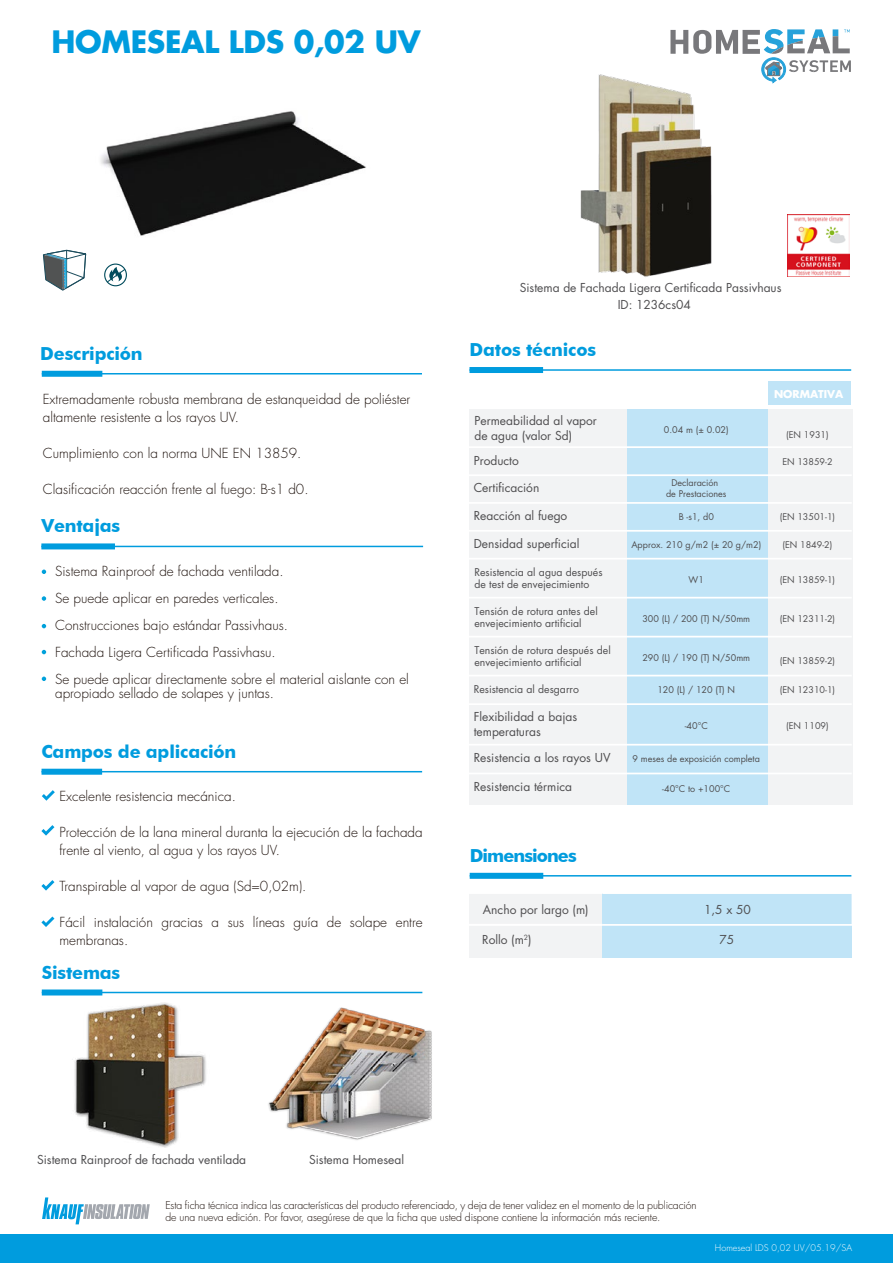
<style>
.page{position:relative;width:893px;height:1263px;background:#fff}
.page>*{position:absolute;margin:0;border:0;box-sizing:border-box;transform-origin:0 0}
.t1{font:700 30px "Futura Std";letter-spacing:-.01em;color:#009cde}
.t2{font:700 18px "Futura BT";letter-spacing:-.01em;color:#009cde}
.t3{font:700 18px "Futura BT";letter-spacing:-.05em;color:#009cde}
.t4{font:300 13.5px/27px "Futura Std";color:#1e120d}
.t5{font:12px/14.4px "Futura Std";color:#4f4e50}
.t6{font:300 10.5px/12px "Futura Std";letter-spacing:-.01em;color:#1e120d}
.t7{font:10.5px/12.6px "Futura Std";color:#4f4e50}
.t8{font:700 10.5px "Futura Std";color:#fff}
.t9{font:9px/10.8px "Futura Std";color:#4f4e50;text-align:center}
.t10{font:300 9px "Futura Std";color:#fff}
</style>
<div class="page">
<div style="left:768px;top:381px;width:83px;height:24px;background:#c0e4f7"></div>
<img style="left:100px;top:111px;width:266px;height:168px">
<div style="left:469px;top:893px;width:134px;height:64px;background:#f2f3f4"></div>
<div style="left:0;top:1234px;width:893px;height:29px;background:#009cde"></div>
<svg style="left:42px;top:1197px;width:108px;height:27px"></svg>
<hr style="left:42px;top:373px;width:380px;height:1px;background:#009cde">
<div style="left:42px;top:371px;width:60px;height:6px;background:#009cde"></div>
<hr style="left:42px;top:771px;width:380px;height:1px;background:#009cde">
<div style="left:42px;top:769px;width:60px;height:6px;background:#009cde"></div>
<hr style="left:42px;top:992px;width:380px;height:1px;background:#009cde">
<div style="left:42px;top:989px;width:60px;height:6px;background:#009cde"></div>
<svg style="left:42px;top:790px;width:13px;height:11px"></svg>
<svg style="left:41px;top:825px;width:13px;height:11px"></svg>
<svg style="left:41px;top:880px;width:13px;height:10px"></svg>
<svg style="left:41px;top:916px;width:13px;height:11px"></svg>
<hr style="left:469px;top:369px;width:382px;height:2px;background:#009cde">
<div style="left:469px;top:367px;width:74px;height:6px;background:#009cde"></div>
<hr style="left:41px;top:546px;width:382px;height:1px;background:#009cde">
<div style="left:41px;top:543px;width:74px;height:6px;background:#009cde"></div>
<svg style="left:42px;top:570px;width:4px;height:4px"></svg>
<svg style="left:42px;top:596px;width:4px;height:5px"></svg>
<svg style="left:42px;top:624px;width:4px;height:4px"></svg>
<svg style="left:42px;top:650px;width:4px;height:4px"></svg>
<svg style="left:42px;top:677px;width:4px;height:4px"></svg>
<div style="left:602px;top:893px;width:250px;height:64px;background:#c0e4f7"></div>
<hr style="left:469px;top:892px;width:134px;height:2px;background:#fff">
<hr style="left:603px;top:892px;width:249px;height:2px;background:#fff">
<hr style="left:469px;top:924px;width:134px;height:2px;background:#fff">
<hr style="left:603px;top:924px;width:249px;height:2px;background:#fff">
<div style="left:625px;top:409px;width:143px;height:395px;background:#c0e4f7"></div>
<div style="left:469px;top:409px;width:157px;height:395px;background:#f2f3f4"></div>
<div style="left:768px;top:409px;width:84px;height:395px;background:#f2f3f4"></div>
<hr style="left:469px;top:446px;width:383px;height:2px;background:#fff">
<hr style="left:469px;top:474px;width:383px;height:2px;background:#fff">
<hr style="left:469px;top:502px;width:383px;height:2px;background:#fff">
<hr style="left:470px;top:875px;width:381px;height:1px;background:#009cde">
<div style="left:470px;top:873px;width:73px;height:6px;background:#009cde"></div>
<div style="left:104px;top:264px;width:23px;height:22px;border:1px solid #004b5c;border-radius:50%"></div>
<svg style="left:105px;top:267px;width:21px;height:16px"></svg>
<img style="left:268px;top:1007px;width:164px;height:133px">
<svg style="left:670px;top:29px;width:181px;height:54px"></svg>
<hr style="left:469px;top:530px;width:383px;height:2px;background:#fff">
<hr style="left:469px;top:675px;width:383px;height:1px;background:#fff">
<hr style="left:469px;top:703px;width:383px;height:2px;background:#fff">
<hr style="left:469px;top:744px;width:383px;height:1px;background:#fff">
<hr style="left:469px;top:773px;width:383px;height:1px;background:#fff">
<hr style="left:469px;top:558px;width:383px;height:1px;background:#fff">
<hr style="left:469px;top:597px;width:383px;height:1px;background:#fff">
<hr style="left:469px;top:636px;width:383px;height:1px;background:#fff">
<img style="left:74px;top:1003px;width:132px;height:145px">
<svg style="left:43px;top:249px;width:43px;height:42px"></svg>
<img style="left:580px;top:54px;width:161px;height:223px">
<img style="left:788px;top:215px;width:62px;height:62px">
<h1 class="t1" style="left:51px;top:22px;width:371px">HOMESEAL LDS 0,02 UV</h1>
<h2 class="t2" style="left:40px;top:343px;width:104px">Descripción</h2>
<p class="t4" style="left:43px;top:390px;width:369px;line-height:18px">Extremadamente robusta membrana de estanqueidad de poliéster altamente resistente a los rayos UV.</p>
<p class="t4" style="left:43px;top:440px;width:260px">Cumplimiento con la norma UNE EN 13859.</p>
<p class="t4" style="left:43px;top:476px;width:267px">Clasificación reacción frente al fuego: B-s1 d0.</p>
<h2 class="t2" style="left:41px;top:515px;width:80px">Ventajas</h2>
<p class="t4" style="left:55px;top:558px;width:355px">Sistema Rainproof de fachada ventilada.<br>Se puede aplicar en paredes verticales.<br>Construcciones bajo estándar Passivhaus.<br>Fachada Ligera Certificada Passivhasu.<br>Se puede aplicar directamente sobre el material aislante con el</p>
<p class="t4" style="left:55px;top:680px;width:220px">apropiado sellado de solapes y juntas.</p>
<h2 class="t2" style="left:42px;top:740px;width:196px">Campos de aplicación</h2>
<p class="t4" style="left:59px;top:783px;width:178px">Excelente resistencia mecánica.</p>
<p class="t4" style="left:59px;top:824px;width:365px;line-height:18px">Protección de la lana mineral duranta la ejecución de la fachada frente al viento, al agua y los rayos UV.</p>
<p class="t4" style="left:59px;top:873px;width:249px">Transpirable al vapor de agua (Sd=0,02m).</p>
<p class="t4" style="left:59px;top:914px;width:365px;line-height:18px">Fácil instalación gracias a sus líneas guía de solape entre membranas.</p>
<h2 class="t2" style="left:42px;top:961px;width:80px">Sistemas</h2>
<p class="t5" style="left:618px;top:280px;width:165px;line-height:16.6px;text-indent:-98px">Sistema de Fachada Ligera Certificada Passivhaus<br>ID: 1236cs04</p>
<h2 class="t2" style="left:469px;top:338px;width:128px">Datos técnicos</h2>
<p class="t5" style="left:474px;top:414px;width:124px">Permeabilidad al vapor de agua (valor Sd)</p>
<p class="t5" style="left:474px;top:454px;width:47px">Producto</p>
<p class="t5" style="left:474px;top:481px;width:67px">Certificación</p>
<p class="t5" style="left:474px;top:509px;width:95px">Reacción al fuego</p>
<p class="t5" style="left:474px;top:536px;width:107px">Densidad superficial</p>
<p class="t9" style="left:664px;top:424px;width:66px">0.04 m (± 0.02)</p>
<p class="t9" style="left:666px;top:478px;width:62px">Declaración<br>de Prestaciones</p>
<p class="t9" style="left:679px;top:512px;width:37px">B -s1, d0</p>
<p class="t9" style="left:631px;top:539px;width:131px">Approx. 210 g/m2 (± 20 g/m2)</p>
<p class="t7" style="left:474px;top:566px;width:130px">Resistencia al agua después de test de envejecimiento</p>
<p class="t9" style="left:689px;top:574px;width:17px">W1</p>
<p class="t7" style="left:474px;top:605px;width:125px">Tensión de rotura antes del envejecimiento artificial</p>
<p class="t9" style="left:642px;top:613px;width:109px">300 (L) / 200 (T) N/50mm</p>
<p class="t7" style="left:474px;top:643px;width:138px">Tensión de rotura después del envejecimiento artificial</p>
<p class="t9" style="left:642px;top:652px;width:109px">290 (L) / 190 (T) N/50mm</p>
<p class="t7" style="left:474px;top:683px;width:107px">Resistencia al desgarro</p>
<p class="t9" style="left:657px;top:684px;width:79px">120 (L) / 120 (T) N</p>
<p class="t9" style="left:685px;top:720px;width:25px">-40°C</p>
<p class="t5" style="left:474px;top:710px;width:105px">Flexibilidad a bajas temperaturas</p>
<p class="t5" style="left:474px;top:751px;width:138px">Resistencia a los rayos UV</p>
<p class="t9" style="left:633px;top:753px;width:129px">9 meses de exposición completa</p>
<p class="t5" style="left:474px;top:779px;width:100px">Resistencia térmica</p>
<p class="t9" style="left:662px;top:783px;width:70px">-40°C to +100°C</p>
<p class="t8" style="left:774px;top:387px;width:71px">NORMATIVA</p>
<p class="t9" style="left:786px;top:429px;width:44px">(EN 1931)</p>
<p class="t9" style="left:782px;top:457px;width:52px">EN 13859-2</p>
<p class="t9" style="left:780px;top:511px;width:57px">(EN 13501-1)</p>
<p class="t9" style="left:782px;top:539px;width:51px">(EN 1849-2)</p>
<p class="t9" style="left:780px;top:574px;width:57px">(EN 13859-1)</p>
<p class="t9" style="left:780px;top:613px;width:57px">(EN 12311-2)</p>
<p class="t9" style="left:780px;top:655px;width:57px">(EN 13859-2)</p>
<p class="t9" style="left:780px;top:684px;width:57px">(EN 12310-1)</p>
<p class="t9" style="left:786px;top:720px;width:44px">(EN 1109)</p>
<h2 class="t3" style="left:470px;top:844px;width:109px">Dimensiones</h2>
<p class="t5" style="left:483px;top:903px;width:107px">Ancho por largo (m)</p>
<p class="t5" style="left:704px;top:903px;width:48px">1,5 x 50</p>
<p class="t5" style="left:482px;top:933px;width:51px">Rollo (m<sup>2</sup>)</p>
<p class="t5" style="left:719px;top:932px;width:16px">75</p>
<p class="t5" style="left:37px;top:1153px;width:211px">Sistema Rainproof de fachada ventilada</p>
<p class="t5" style="left:309px;top:1153px;width:97px">Sistema Homeseal</p>
<p class="t6" style="left:165px;top:1200px;width:533px">Esta ficha técnica indica las características del producto referenciado, y deja de tener validez en el momento de la publicación de una nueva edición. Por favor, asegúrese de que la ficha que usted dispone contiene la información más reciente.</p>
<p class="t10" style="left:715px;top:1242px;width:139px">Homeseal LDS 0,02 UV/05.19/SA</p>
</div>
